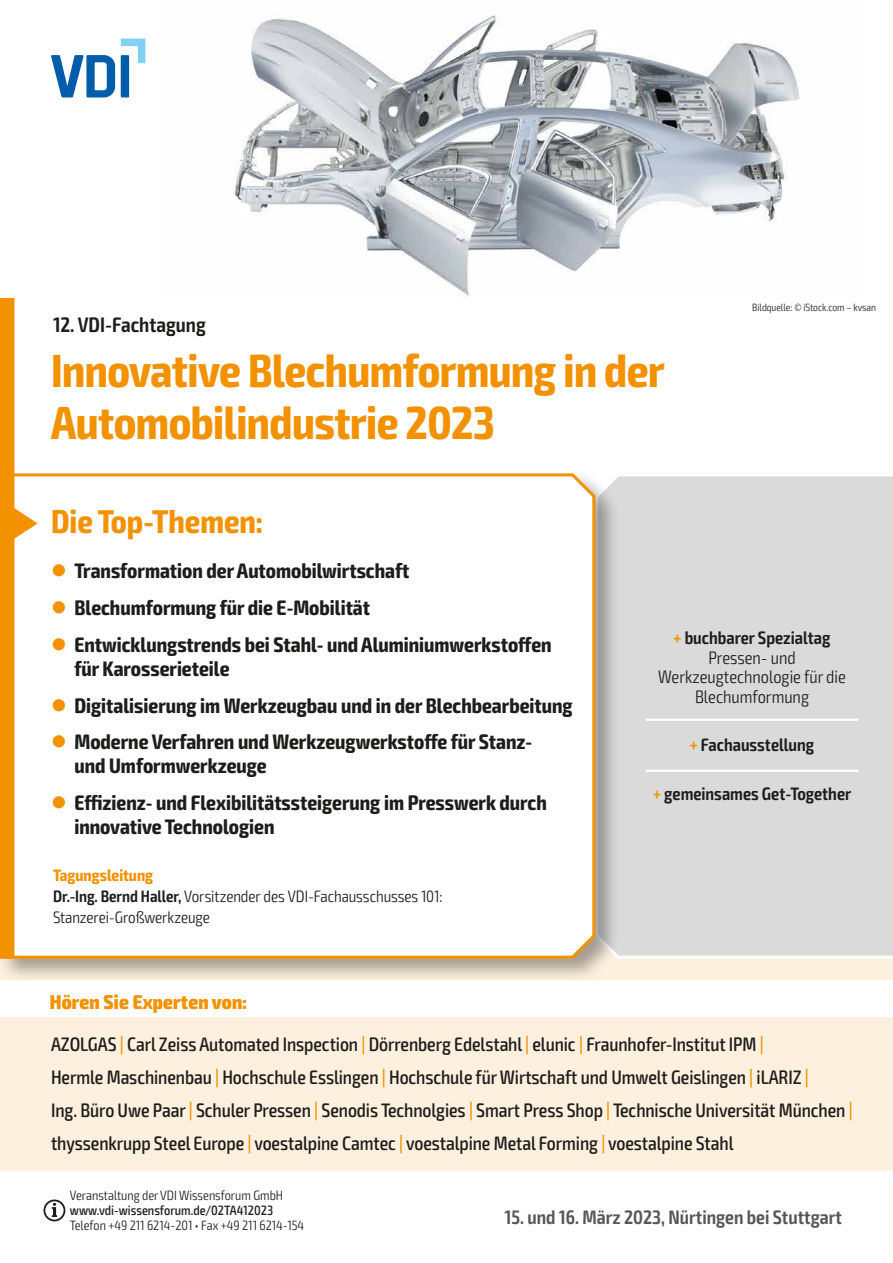
<style>
.page{position:relative;width:893px;height:1263px;background:#fff}
.page>*{position:absolute;margin:0;border:0;box-sizing:border-box;transform-origin:0 0}
.t1{font:700 condensed 46.5px/52.5px "Exo 2";letter-spacing:-.01em;color:#f39200}
.t2{font:700 condensed 33px "Exo 2";color:#f39200}
.t3{font:700 condensed 21px/24px "Exo 2";color:#1d1d1b}
.t4{font:600 condensed 21px "Exo 2";color:#1d1d1b}
.t5{font:800 condensed 20.1px "Exo 2";letter-spacing:.01em;color:#f39200}
.t6{font:500 condensed 19.5px/33px "Exo 2";letter-spacing:-.005em;color:#1d1d1b}
.t7{font:600 condensed 19.5px "Exo 2";color:#575756}
.t8{font:300 condensed 18px/19.5px "Exo 2";color:#1d1d1b;text-align:center}
.t9{font:600 condensed 18px "Exo 2";color:#1d1d1b}
.t10{font:300 condensed 16.5px/21px "Exo 2";letter-spacing:-.005em;color:#1d1d1b}
.t11{font:300 condensed 13.5px "Exo 2";color:#1d1d1b}
.t12{font:500 condensed 13.5px "Exo 2";color:#1d1d1b}
.t13{font:300 condensed 10.5px "Exo 2";color:#1d1d1b}
.s1{color:#f39200}
.s2{font-weight:700;color:#f39200}
.s3{font-weight:600}
.s4{font-weight:600;color:#f39200}
</style>
<div class="page">
<div style="left:620px;top:476px;width:273px;height:484px;background:#dadada"></div>
<div style="left:0;top:469px;width:620px;height:514px;background:#1d1d1b;opacity:.4"></div>
<svg style="left:0;top:472px;width:597px;height:488px"></svg>
<svg style="left:0;top:298px;width:38px;height:661px"></svg>
<svg style="left:44px;top:1199px;width:21px;height:22px"></svg>
<hr style="left:646px;top:719px;width:212px;height:2px;background:#fff">
<img style="left:234px;top:15px;width:566px;height:283px">
<div style="left:0;top:1017px;width:893px;height:153px;background:#fef0de"></div>
<svg style="left:51px;top:39px;width:94px;height:58px"></svg>
<hr style="left:646px;top:770px;width:212px;height:2px;background:#fff">
<p class="t4" style="left:53px;top:312px;width:154px">12. VDI-Fachtagung</p>
<h1 class="t1" style="left:51px;top:345px;width:615px">Innovative Blechumformung in der<br>Automobilindustrie 2023</h1>
<p class="t13" style="left:752px;top:301px;width:125px">Bildquelle: © iStock.com – kvsan</p>
<h2 class="t2" style="left:51px;top:502px;width:214px">Die Top-Themen:</h2>
<p class="t3" style="left:51px;top:559px;width:360px"><span class="s1">●</span> Transformation der Automobilwirtschaft</p>
<p class="t3" style="left:51px;top:596px;width:321px"><span class="s1">●</span> Blechumformung für die E-Mobilität</p>
<p class="t3" style="left:74px;top:633px;width:479px;text-indent:-23px"><span class="s1">●</span> Entwicklungstrends bei Stahl- und Aluminiumwerkstoffen für Karosserieteile</p>
<p class="t3" style="left:51px;top:694px;width:523px"><span class="s1">●</span> Digitalisierung im Werkzeugbau und in der Blechbearbeitung</p>
<p class="t3" style="left:74px;top:730px;width:459px;text-indent:-23px"><span class="s1">●</span> Moderne Verfahren und Werkzeugwerkstoffe für Stanz&shy;und Umformwerkzeuge</p>
<p class="t3" style="left:74px;top:791px;width:474px;text-indent:-23px"><span class="s1">●</span> Effizienz- und Flexibilitätssteigerung im Presswerk durch innovative Technologien</p>
<p class="t10" style="left:53px;top:865px;width:391px"><span class="s2">Tagungsleitung<br></span><span class="s3">Dr.-Ing. Bernd Haller,</span> Vorsitzender des VDI-Fachausschusses 101:<br>Stanzerei-Großwerkzeuge</p>
<p class="t5" style="left:50px;top:990px;width:199px">Hören Sie Experten von:</p>
<p class="t8" style="left:658px;top:628px;width:189px"><span class="s4">+</span> <span class="s3">buchbarer Spezialtag<br></span>Pressen- und<br>Werkzeugtechnologie für die<br>Blechumformung</p>
<p class="t9" style="left:690px;top:734px;width:126px"><span class="s1">+</span> Fachausstellung</p>
<p class="t9" style="left:653px;top:782px;width:200px"><span class="s1">+</span> gemeinsames Get-Together</p>
<p class="t6" style="left:51px;top:1028px;width:803px">AZOLGAS <span class="s1">|</span> Carl Zeiss Automated Inspection <span class="s1">|</span> Dörrenberg Edelstahl <span class="s1">|</span> elunic <span class="s1">|</span> Fraunhofer-Institut IPM <span class="s1">|<br></span>Hermle Maschinenbau <span class="s1">|</span> Hochschule Esslingen <span class="s1">|</span> Hochschule für Wirtschaft und Umwelt Geislingen <span class="s1">|</span> iLARIZ <span class="s1">|<br></span>Ing. Büro Uwe Paar <span class="s1">|</span> Schuler Pressen <span class="s1">|</span> Senodis Technolgies <span class="s1">|</span> Smart Press Shop <span class="s1">|</span> Technische Universität München <span class="s1">| </span>thyssenkrupp Steel Europe <span class="s1">|</span> voestalpine Camtec <span class="s1">|</span> voestalpine Metal Forming <span class="s1">|</span> voestalpine Stahl</p>
<p class="t11" style="left:70px;top:1187px;width:215px">Veranstaltung der VDI Wissensforum GmbH</p>
<p class="t12" style="left:70px;top:1202px;width:205px">www.vdi-wissensforum.de/02TA412023</p>
<p class="t11" style="left:70px;top:1217px;width:236px">Telefon +49 211 6214-201 • Fax +49 211 6214-154</p>
<p class="t7" style="left:504px;top:1205px;width:339px">15. und 16. März 2023, Nürtingen bei Stuttgart</p>
</div>
